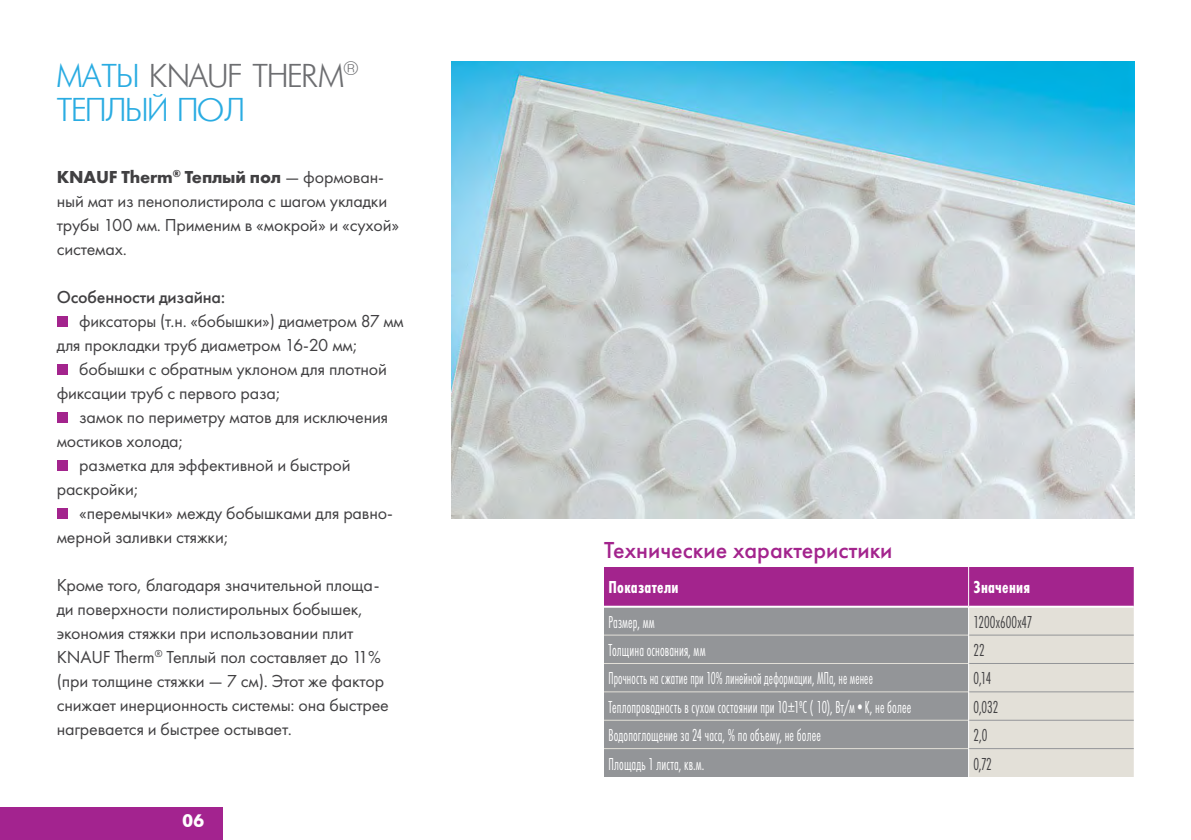
<style>
.page{position:relative;width:1191px;height:840px;background:#fff}
.page>*{position:absolute;margin:0;border:0;box-sizing:border-box;transform-origin:0 0}
.t1{font:300 36px/34px "Futura";letter-spacing:-.01em;color:#2aace2}
.t2{font:500 24px "Futura New";color:#a3248d}
.t3{font:18px/24px "Futura New";letter-spacing:-.01em;color:#414042}
.t4{font:18px "Futura New Cond";letter-spacing:.01em;color:#fff;scale:.8 1}
.t5{font:18px "Futura New Cond";letter-spacing:.01em;color:#fff;scale:.75 1}
.t6{font:18px "Futura New Cond";color:#414042;scale:.85 1}
.t7{font:500 18px "Futura New";letter-spacing:-.01em;color:#414042}
.t8{font:700 18px "Futura New Cond";letter-spacing:.02em;color:#fff;scale:.96 1}
.t9{font:18px "Futura New Cond";color:#414042;scale:.86 1}
.t10{font:700 18px "Futura BT";color:#fff}
.s1{color:#6d6e71}
.s2{font-weight:700}
</style>
<div class="page">
<div style="left:57px;top:316px;width:10px;height:10px;background:#a3248d"></div>
<div style="left:57px;top:364px;width:10px;height:10px;background:#a3248d"></div>
<div style="left:57px;top:412px;width:10px;height:10px;background:#a3248d"></div>
<div style="left:57px;top:460px;width:10px;height:10px;background:#a3248d"></div>
<div style="left:57px;top:508px;width:10px;height:10px;background:#a3248d"></div>
<img style="left:452px;top:61px;width:682px;height:457px">
<svg style="left:604px;top:567px;width:529px;height:209px;background:#ab94a7"></svg>
<div style="left:0;top:806px;width:222px;height:33px;background:#a3238f"></div>
<h1 class="t1" style="left:57px;top:60px;width:303px">МАТЫ <span class="s1">KNAUF THERM</span><sup>®<br></sup>ТЕПЛЫЙ ПОЛ</h1>
<p class="t3" style="left:57px;top:164px;width:344px"><span class="s2">KNAUF Therm</span><sup>®</sup> <span class="s2">Теплый пол</span> — формован&shy;ный мат из пенополистирола с шагом укладки трубы 100 мм. Применим в «мокрой» и «сухой» системах.</p>
<p class="t7" style="left:57px;top:286px;width:170px">Особенности дизайна:</p>
<p class="t3" style="left:57px;top:308px;width:348px;text-indent:22px">фиксаторы (т.н. «бобышки») диаметром 87 мм для прокладки труб диаметром 16-20 мм;</p>
<p class="t3" style="left:57px;top:356px;width:332px;text-indent:23px">бобышки с обратным уклоном для плотной фиксации труб с первого раза;</p>
<p class="t3" style="left:79px;top:404px;width:310px">замок по периметру матов для исключения</p>
<p class="t3" style="left:57px;top:428px;width:128px">мостиков холода;</p>
<p class="t3" style="left:79px;top:452px;width:273px">разметка для эффективной и быстрой</p>
<p class="t3" style="left:57px;top:476px;width:83px">раскройки;</p>
<p class="t3" style="left:79px;top:500px;width:315px">«перемычки» между бобышками для равно-</p>
<p class="t3" style="left:57px;top:524px;width:173px">мерной заливки стяжки;</p>
<p class="t3" style="left:57px;top:572px;width:334px">Кроме того, благодаря значительной площа&shy;ди поверхности полистирольных бобышек, экономия стяжки при использовании плит KNAUF Therm<sup>®</sup> Теплый пол составляет до 11% (при толщине стяжки — 7 см). Этот же фактор снижает инерционность системы: она быстрее нагревается и быстрее остывает.</p>
<p class="t8" style="left:608px;top:576px;width:74px">Показатели</p>
<p class="t8" style="left:973px;top:576px;width:60px">Значения</p>
<h2 class="t2" style="left:604px;top:535px;width:290px">Технические характеристики</h2>
<p class="t4" style="left:608px;top:611px;width:59px">Размер, мм</p>
<p class="t6" style="left:973px;top:611px;width:71px">1200х600х47</p>
<p class="t4" style="left:608px;top:639px;width:123px">Толщина основания, мм</p>
<p class="t6" style="left:973px;top:639px;width:15px">22</p>
<p class="t5" style="left:608px;top:667px;width:354px">Прочность на сжатие при 10% линейной деформации, МПа, не менее</p>
<p class="t6" style="left:973px;top:667px;width:23px">0,14</p>
<p class="t4" style="left:608px;top:695px;width:380px">Теплопроводность в сухом состоянии при 10±1ºС (λ10), Вт/м•К, не более</p>
<p class="t6" style="left:973px;top:695px;width:31px">0,032</p>
<p class="t4" style="left:608px;top:724px;width:267px">Водопоглощение за 24 часа, % по объему, не более</p>
<p class="t6" style="left:973px;top:724px;width:18px">2,0</p>
<p class="t4" style="left:608px;top:752px;width:121px">Площадь 1 листа, кв.м.</p>
<p class="t9" style="left:973px;top:752px;width:23px">0,72</p>
<p class="t10" style="left:182px;top:809px;width:24px">06</p>
</div>
